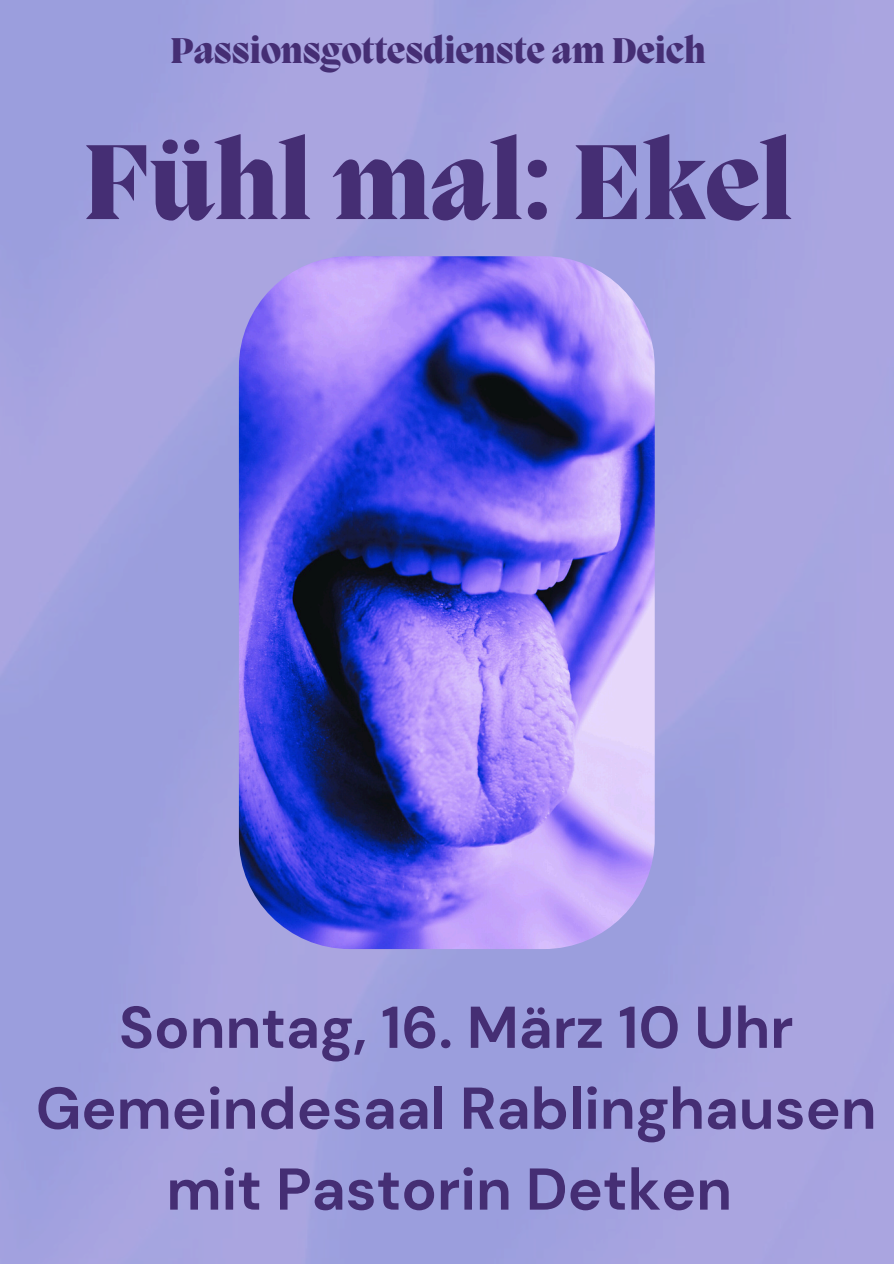
<style>
.page{position:relative;width:894px;height:1264px;background:#fff}
.page>*{position:absolute;margin:0;border:0;box-sizing:border-box;transform-origin:0 0}
.t1{font:800 109.35px "Migra";color:#452e74}
.t2{font:700 58.8px/80.8px "DM Sans";color:#452e74;text-align:center}
.t3{font:800 36.75px "Migra";color:#452e74}
</style>
<div class="page">
<div style="left:0;top:0;width:893px;height:1263px;background:#a3a3df"></div>
<img style="left:239px;top:256px;width:415px;height:693px;border-radius:111px">
<p class="t3" style="left:170px;top:33px;width:536px">Passionsgottesdienste am Deich</p>
<h1 class="t1" style="left:83px;top:130px;width:711px">Fühl mal: Ekel</h1>
<p class="t2" style="left:36px;top:987px;width:842px">Sonntag, 16. März 10 Uhr<br>Gemeindesaal Rablinghausen mit Pastorin Detken</p>
</div>
